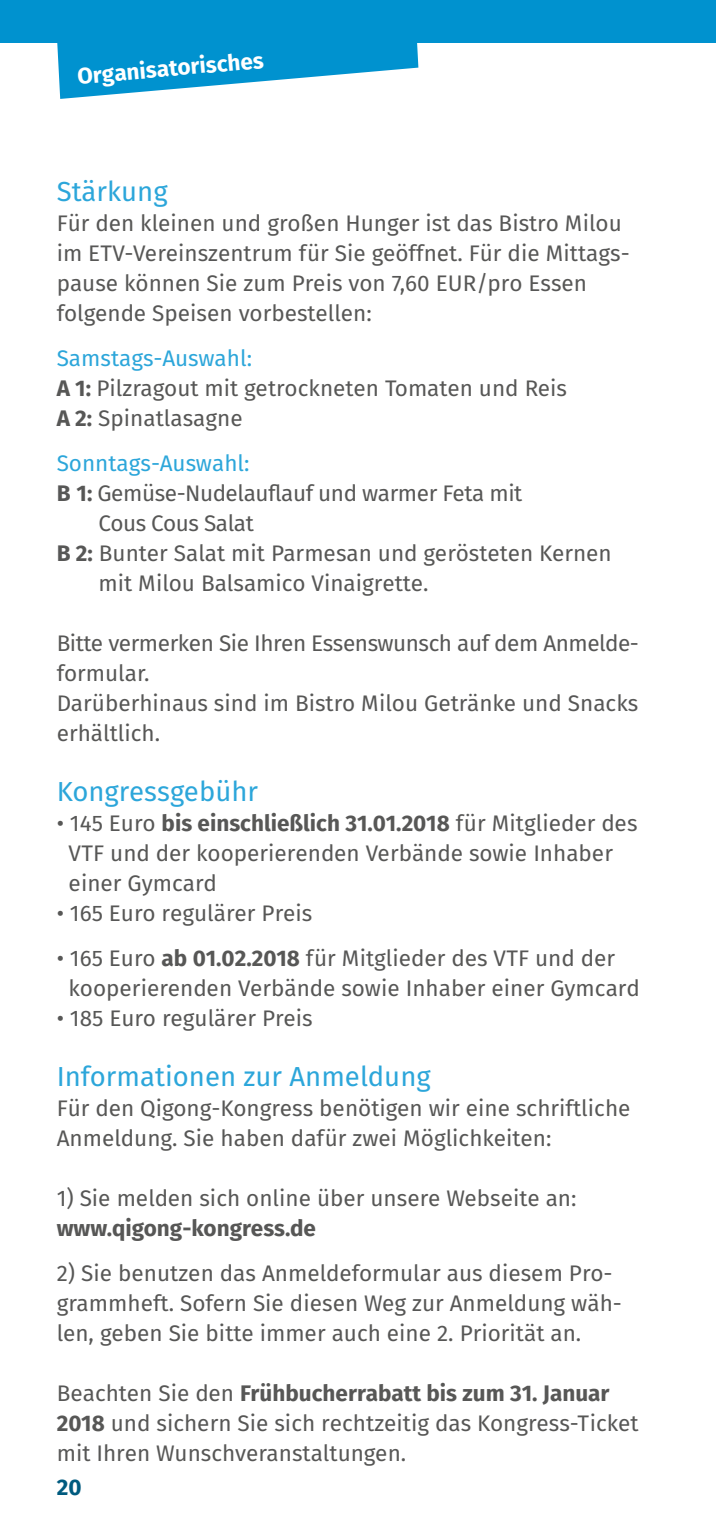
<style>
.page{position:relative;width:716px;height:1531px;background:#fff}
.page>*{position:absolute;margin:0;border:0;box-sizing:border-box;transform-origin:0 0}
.t1{font:27.5px "Fira Sans";color:#2ca6da}
.t2{font:22.5px/30px "Fira Sans";color:#575756}
.t3{font:22.5px "Fira Sans";letter-spacing:-.02em;color:#575756}
.t4{font:700 22.5px "Fira Sans";color:#575756}
.t5{font:700 22.5px "Fira Sans";color:#fff}
.t6{font:22.5px "Fira Sans";color:#2ca6da}
.t7{font:700 22.5px "Fira Sans";color:#005b7f}
.s1{color:#2ca6da}
.s2{font-weight:700}
</style>
<div class="page">
<div style="left:0;top:0;width:716px;height:43px;background:#0092cf"></div>
<svg style="left:57px;top:43px;width:361px;height:56px"></svg>
<p class="t5" style="left:76px;top:61px;width:188px;rotate:-5deg">Organisatorisches</p>
<p class="t1" style="left:57px;top:172px;width:112px">Stärkung</p>
<p class="t2" style="left:57px;top:208px;width:574px">Für den kleinen und großen Hunger ist das Bistro Milou im ETV-Vereinszentrum für Sie geöffnet. Für die Mittags&shy;pause können Sie zum Preis von 7,60 EUR/pro Essen folgende Speisen vorbestellen:</p>
<p class="t2" style="left:57px;top:343px;width:512px"><span class="s1">Samstags-Auswahl:<br></span><span class="s2">A 1:</span> Pilzragout mit getrockneten Tomaten und Reis<br><span class="s2">A 2:</span> Spinatlasagne</p>
<p class="t6" style="left:57px;top:448px;width:194px">Sonntags-Auswahl:</p>
<p class="t3" style="left:57px;top:478px;width:467px"><span class="s2">B 1:</span> Gemüse-Nudelauflauf und warmer Feta mit</p>
<p class="t3" style="left:98px;top:508px;width:157px">Cous Cous Salat</p>
<p class="t2" style="left:57px;top:538px;width:556px"><span class="s2">B 2:</span> Bunter Salat mit Parmesan und gerösteten Kernen</p>
<p class="t2" style="left:98px;top:568px;width:332px">mit Milou Balsamico Vinaigrette.</p>
<p class="t2" style="left:57px;top:628px;width:584px">Bitte vermerken Sie Ihren Essenswunsch auf dem Anmelde&shy;formular.<br>Darüberhinaus sind im Bistro Milou Getränke und Snacks erhältlich.</p>
<p class="t1" style="left:57px;top:772px;width:203px">Kongressgebühr</p>
<p class="t2" style="left:69px;top:808px;width:570px;text-indent:-12px">• 145 Euro <span class="s2">bis einschließlich 31.01.2018</span> für Mitglieder des<br>VTF und der kooperierenden Verbände sowie Inhaber einer Gymcard</p>
<p class="t2" style="left:57px;top:898px;width:257px">• 165 Euro regulärer Preis</p>
<p class="t2" style="left:69px;top:943px;width:573px;text-indent:-12px">• 165 Euro <span class="s2">ab 01.02.2018</span> für Mitglieder des VTF und der kooperierenden Verbände sowie Inhaber einer Gymcard</p>
<p class="t2" style="left:57px;top:1003px;width:258px">• 185 Euro regulärer Preis</p>
<p class="t1" style="left:57px;top:1057px;width:375px">Informationen zur Anmeldung</p>
<p class="t2" style="left:57px;top:1093px;width:575px">Für den Qigong-Kongress benötigen wir eine schriftliche<br>Anmeldung. Sie haben dafür zwei Möglichkeiten:</p>
<p class="t2" style="left:57px;top:1183px;width:521px">1) Sie melden sich online über unsere Webseite an:</p>
<p class="t4" style="left:57px;top:1213px;width:261px">www.qigong-kongress.de</p>
<p class="t2" style="left:57px;top:1258px;width:567px">2) Sie benutzen das Anmeldeformular aus diesem Pro&shy;grammheft. Sofern Sie diesen Weg zur Anmeldung wäh&shy;len, geben Sie bitte immer auch eine 2. Priorität an.</p>
<p class="t2" style="left:57px;top:1378px;width:583px">Beachten Sie den <span class="s2">Frühbucherrabatt bis zum 31. Januar<br>2018</span> und sichern Sie sich rechtzeitig das Kongress-Ticket mit Ihren Wunschveranstaltungen.</p>
<p class="t7" style="left:57px;top:1471px;width:26px">20</p>
</div>
